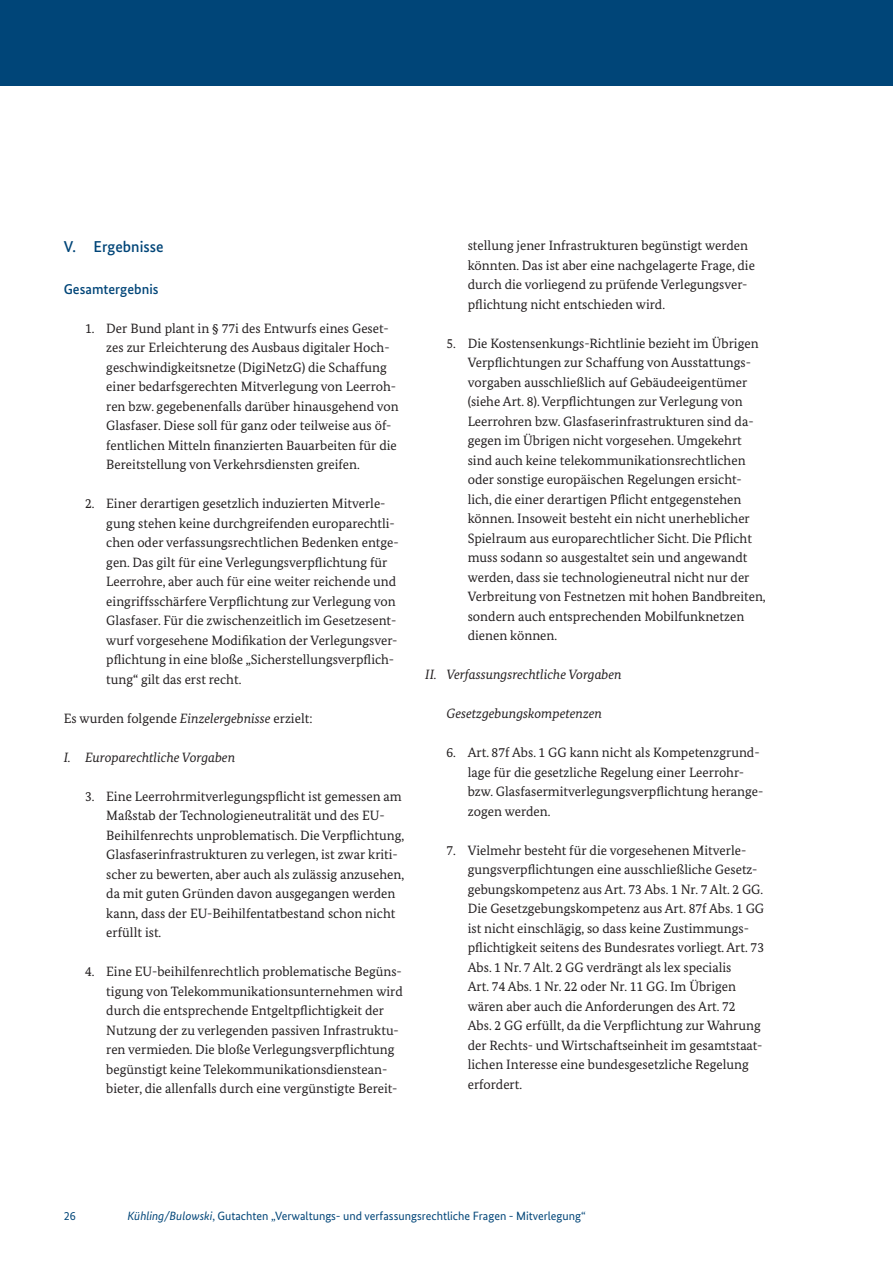
<style>
.page{position:relative;width:893px;height:1263px;background:#fff}
.page>*{position:absolute;margin:0;border:0;box-sizing:border-box;transform-origin:0 0}
.t1{font:500 15.75px "Bundes Sans";color:#004578}
.t2{font:500 14.25px "Bundes Sans";color:#004578}
.t3{font:13.5px/19.5px "Bundes Serif";color:#231f20}
.t4{font:italic 13.5px "Bundes Serif";color:#231f20}
.t5{font:12px "Bundes Sans";color:#004578}
.s1{font-style:italic}
</style>
<div class="page">
<div style="left:0;top:0;width:893px;height:85px;background:#004578"></div>
<p class="t1" style="left:64px;top:237px;width:101px">V. Ergebnisse</p>
<p class="t2" style="left:64px;top:280px;width:96px">Gesamtergebnis</p>
<p class="t3" style="left:106px;top:318px;width:294px;text-indent:-21px">1. Der Bund plant in § 77i des Entwurfs eines Geset&shy;zes zur Erleichterung des Ausbaus digitaler Hoch&shy;geschwindigkeitsnetze (DigiNetzG) die Schaffung einer bedarfsgerechten Mitverlegung von Leerroh&shy;ren bzw. gegebenenfalls darüber hinausgehend von Glasfaser. Diese soll für ganz oder teilweise aus öf&shy;fentlichen Mitteln finanzierten Bauarbeiten für die Bereitstellung von Verkehrsdiensten greifen.</p>
<p class="t3" style="left:106px;top:494px;width:294px;text-indent:-21px">2. Einer derartigen gesetzlich induzierten Mitverle&shy;gung stehen keine durchgreifenden europarechtli&shy;chen oder verfassungsrechtlichen Bedenken entge&shy;gen. Das gilt für eine Verlegungsverpflichtung für Leerrohre, aber auch für eine weiter reichende und eingriffsschärfere Verpflichtung zur Verlegung von Glasfaser. Für die zwischenzeitlich im Gesetzesent&shy;wurf vorgesehene Modifikation der Verlegungsver&shy;pflichtung in eine bloße „Sicherstellungsverpflich&shy;tung“ gilt das erst recht.</p>
<p class="t3" style="left:64px;top:708px;width:250px">Es wurden folgende <span class="s1">Einzelergebnisse</span> erzielt:</p>
<p class="t4" style="left:64px;top:749px;width:173px">I. Europarechtliche Vorgaben</p>
<p class="t3" style="left:106px;top:786px;width:299px;text-indent:-21px">3. Eine Leerrohrmitverlegungspflicht ist gemessen am Maßstab der Technologieneutralität und des EU-Beihilfenrechts unproblematisch. Die Verpflichtung, Glasfaserinfrastrukturen zu verlegen, ist zwar kriti&shy;scher zu bewerten, aber auch als zulässig anzusehen, da mit guten Gründen davon ausgegangen werden kann, dass der EU-Beihilfentatbestand schon nicht erfüllt ist.</p>
<p class="t3" style="left:106px;top:962px;width:298px;text-indent:-21px">4. Eine EU-beihilfenrechtlich problematische Begüns&shy;tigung von Telekommunikationsunternehmen wird durch die entsprechende Entgeltpflichtigkeit der Nutzung der zu verlegenden passiven Infrastruktu&shy;ren vermieden. Die bloße Verlegungsverpflichtung begünstigt keine Telekommunikationsdienstean&shy;bieter, die allenfalls durch eine vergünstigte Bereit-</p>
<p class="t3" style="left:468px;top:236px;width:289px">stellung jener Infrastrukturen begünstigt werden könnten. Das ist aber eine nachgelagerte Frage, die durch die vorliegend zu prüfende Verlegungsver&shy;pflichtung nicht entschieden wird.</p>
<p class="t3" style="left:468px;top:333px;width:299px;text-indent:-21px">5. Die Kostensenkungs-Richtlinie bezieht im Übrigen Verpflichtungen zur Schaffung von Ausstattungs&shy;vorgaben ausschließlich auf Gebäudeeigentümer (siehe Art. 8). Verpflichtungen zur Verlegung von Leerrohren bzw. Glasfaserinfrastrukturen sind da&shy;gegen im Übrigen nicht vorgesehen. Umgekehrt sind auch keine telekommunikationsrechtlichen oder sonstige europäischen Regelungen ersicht&shy;lich, die einer derartigen Pflicht entgegenstehen können. Insoweit besteht ein nicht unerheblicher Spielraum aus europarechtlicher Sicht. Die Pflicht muss sodann so ausgestaltet sein und angewandt werden, dass sie technologieneutral nicht nur der Verbreitung von Festnetzen mit hohen Bandbreiten, sondern auch entsprechenden Mobilfunknetzen dienen können.</p>
<p class="t4" style="left:425px;top:666px;width:198px">II. Verfassungsrechtliche Vorgaben</p>
<p class="t4" style="left:446px;top:705px;width:157px">Gesetzgebungskompetenzen</p>
<p class="t3" style="left:468px;top:743px;width:297px;text-indent:-21px">6. Art. 87f Abs. 1 GG kann nicht als Kompetenzgrund&shy;lage für die gesetzliche Regelung einer Leerrohr&shy;bzw. Glasfasermitverlegungsverpflichtung herange&shy;zogen werden.</p>
<p class="t3" style="left:468px;top:840px;width:298px;text-indent:-21px">7. Vielmehr besteht für die vorgesehenen Mitverle&shy;gungsverpflichtungen eine ausschließliche Gesetz&shy;gebungskompetenz aus Art. 73 Abs. 1 Nr. 7 Alt. 2 GG.<br>Die Gesetzgebungskompetenz aus Art. 87f Abs. 1 GG ist nicht einschlägig, so dass keine Zustimmungs&shy;pflichtigkeit seitens des Bundesrates vorliegt. Art. 73<br>Abs. 1 Nr. 7 Alt. 2 GG verdrängt als lex specialis<br>Art. 74 Abs. 1 Nr. 22 oder Nr. 11 GG. Im Übrigen wären aber auch die Anforderungen des Art. 72<br>Abs. 2 GG erfüllt, da die Verpflichtung zur Wahrung der Rechts- und Wirtschaftseinheit im gesamtstaat&shy;lichen Interesse eine bundesgesetzliche Regelung erfordert.</p>
<p class="t5" style="left:64px;top:1209px;width:13px">26</p>
<p class="t5" style="left:128px;top:1209px;width:460px"><span class="s1">Kühling/Bulowski</span>, Gutachten „Verwaltungs- und verfassungsrechtliche Fragen - Mitverlegung“</p>
</div>
